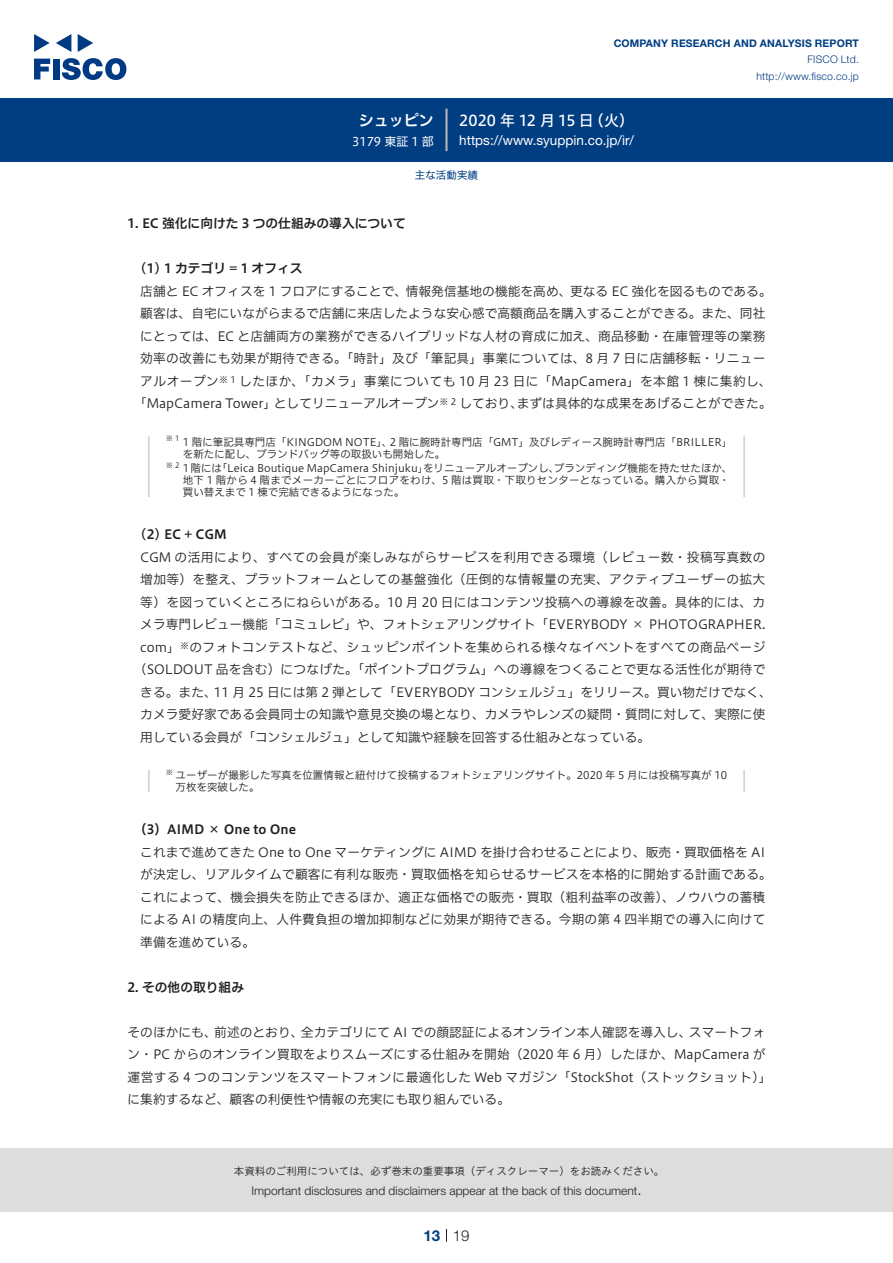
<style>
.page{position:relative;width:893px;height:1263px;background:#fff}
.page>*{position:absolute;margin:0;border:0;box-sizing:border-box;transform-origin:0 0}
.t1{font:15px "Hiragino UD Sans F Std N W5";letter-spacing:.005em;color:#fff}
.t2{font:15px "Hiragino UD Sans F Std N W6";color:#fff}
.t3{font:300 15px "Helvetica Neue LT Std";color:#231f20}
.t4{font:700 15px "Helvetica Neue LT Std";color:#003d81}
.t5{font:13.5px "Helvetica Neue LT Std";color:#fff}
.t6{font:12.75px/22.5px "Hiragino UD Sans F Std N W3";letter-spacing:.005em;color:#231f20}
.t7{font:12.75px "Hiragino UD Sans F Std N W3";letter-spacing:.035em;color:#231f20}
.t8{font:12.75px "Hiragino UD Sans F Std N W6";color:#231f20}
.t9{font:12.75px "Hiragino UD Sans F Std N W3";letter-spacing:.03em;color:#231f20}
.t10{font:12.75px "Hiragino UD Sans F Std N W3";letter-spacing:.025em;color:#231f20}
.t11{font:300 12px "Helvetica Neue LT Std";color:#231f20}
.t12{font:12px "Hiragino UD Sans F Std N W4";color:#fff}
.t13{font:10.5px "Hiragino UD Sans F Std N W3";color:#231f20}
.t14{font:10.5px/12px "Hiragino UD Sans F Std N W3";letter-spacing:.025em;color:#231f20}
.t15{font:10.5px "Hiragino UD Sans Std W3";color:#231f20}
.t16{font:700 10.5px "Helvetica Neue LT Std";letter-spacing:.015em;color:#003d81}
.t17{font:300 10.5px/16.5px "Helvetica Neue LT Std";letter-spacing:.015em;color:#003d81;text-align:right}
.t18{font:10.5px "Hiragino UD Sans F Std N W4";color:#003d81}
.t19{font:8.85px "Hiragino UD Sans F Std N W3";color:#231f20}
.t20{font:7.35px "Hiragino UD Sans F Std N W3";color:#231f20}
</style>
<div class="page">
<div style="left:0;top:1148px;width:893px;height:64px;background:#ddd"></div>
<svg style="left:34px;top:59px;width:16px;height:20px"></svg>
<div style="left:53px;top:59px;width:6px;height:20px;background:#003a83"></div>
<svg style="left:62px;top:58px;width:64px;height:22px"></svg>
<svg style="left:34px;top:34px;width:16px;height:18px"></svg>
<svg style="left:78px;top:34px;width:15px;height:18px"></svg>
<svg style="left:56px;top:34px;width:15px;height:18px"></svg>
<div style="left:0;top:98px;width:893px;height:64px;background:#003d81"></div>
<hr style="left:445px;top:109px;width:3px;height:42px;background:#b5b5b6">
<svg style="left:446px;top:1229px;width:1px;height:13px"></svg>
<hr style="left:148px;top:436px;width:2px;height:61px;background:#d3d3d3">
<hr style="left:743px;top:436px;width:2px;height:61px;background:#d3d3d3">
<hr style="left:148px;top:770px;width:2px;height:22px;background:#d3d3d3">
<hr style="left:743px;top:770px;width:2px;height:22px;background:#d3d3d3">
<p class="t2" style="left:359px;top:109px;width:77px">シュッピン</p>
<p class="t12" style="left:352px;top:132px;width:83px">3179 東証 1 部</p>
<p class="t16" style="left:614px;top:37px;width:247px">COMPANY RESEARCH AND ANALYSIS REPORT</p>
<p class="t17" style="left:756px;top:51px;width:104px">FISCO Ltd. http://www.fisco.co j p.</p>
<p class="t1" style="left:589px;top:109px;width:47px">（火(</p>
<p class="t1" style="left:459px;top:109px;width:136px">2020 年 12 月 15 日</p>
<p class="t5" style="left:459px;top:132px;width:176px">https://www.syuppin. c o j p. /i r/</p>
<p class="t18" style="left:415px;top:167px;width:64px">主な活動実績</p>
<p class="t8" style="left:128px;top:214px;width:280px">1. EC 強化に向けた 3 つの仕組みの導入について</p>
<p class="t8" style="left:140px;top:259px;width:164px">1( ) 1 カテゴリ = 1 オフィス</p>
<p class="t6" style="left:140px;top:279px;width:633px">店舗と EC オフィスを 1 フロアにすることで、情報発信基地の機能を高め、更なる EC 強化を図るものである。</p>
<p class="t6" style="left:140px;top:301px;width:627px">顧客は、自宅にいながらまるで店舗に来店したような安心感で高額商品を購入することができる。また、同社</p>
<p class="t6" style="left:140px;top:324px;width:627px">にとっては、EC と店舗両方の業務ができるハイブリッドな人材の育成に加え、商品移動・在庫管理等の業務</p>
<p class="t6" style="left:140px;top:346px;width:627px">効率の改善にも効果が期待できる。「時計」及び「筆記具」事業については、8 月 7 日に店舗移転・リニュー</p>
<p class="t7" style="left:239px;top:371px;width:534px">したほか、「カメラ」事業についても 10 月 23 日に「MapCamera」を本館 1 棟に集約し、</p>
<p class="t6" style="left:140px;top:369px;width:80px">アルオープン</p>
<p class="t19" style="left:219px;top:373px;width:18px">※ 1</p>
<p class="t6" style="left:134px;top:391px;width:144px">「MapCamera Tower」</p>
<p class="t6" style="left:274px;top:391px;width:167px">としてリニューアルオープン</p>
<p class="t6" style="left:517px;top:391px;width:256px">まずは具体的な成果をあげることができた。</p>
<p class="t6" style="left:459px;top:391px;width:65px">しており、</p>
<p class="t19" style="left:440px;top:395px;width:18px">※2</p>
<p class="t20" style="left:166px;top:433px;width:15px">※1</p>
<p class="t13" style="left:390px;top:434px;width:344px">2 階に腕時計専門店「GMT」及びレディース腕時計専門店「BRILLER「</p>
<p class="t13" style="left:183px;top:434px;width:211px">1 階に筆記具専門店「KINGDOM NOTE」、</p>
<p class="t13" style="left:183px;top:446px;width:264px">を新たに配し、ブランドバッグ等の取扱いも開始した。</p>
<p class="t14" style="left:183px;top:473px;width:548px">地下 1 階から 4 階までメーカーごとにフロアをわけ、5 階は買取・下取りセンターとなっている。購入から買取・買い替えまで 1 棟で完結できるようになった。</p>
<p class="t8" style="left:140px;top:524px;width:88px">2( ) EC + CGM</p>
<p class="t7" style="left:140px;top:547px;width:627px">CGM の活用により、すべての会員が楽しみながらサービスを利用できる環境（レビュー数・投稿写真数の</p>
<p class="t10" style="left:140px;top:570px;width:626px">増加等）を整え、プラットフォームとしての基盤強化（圧倒的な情報量の充実、アクティブユーザーの拡大</p>
<p class="t6" style="left:140px;top:590px;width:626px">等）を図っていくところにねらいがある。10 月 20 日にはコンテンツ投稿への導線を改善。具体的には、カ</p>
<p class="t6" style="left:140px;top:612px;width:627px">メラ専門レビュー機能「コミュレビ」や、フォトシェアリングサイト「EVERYBODY × PHOTOGRAPHER.</p>
<p class="t9" style="left:140px;top:637px;width:627px">com」<sup>※</sup>のフォトコンテストなど、シュッピンポイントを集められる様々なイベントをすべての商品ページ</p>
<p class="t6" style="left:134px;top:657px;width:633px">（SOLDOUT 品を含む）につなげた。「ポイントプログラム」への導線をつくることで更なる活性化が期待で</p>
<p class="t6" style="left:214px;top:680px;width:559px">11 月 25 日には第 2 弾として「EVERYBODY コンシェルジュ」をリリース。買い物だけでなく、</p>
<p class="t20" style="left:166px;top:459px;width:15px">※2</p>
<p class="t13" style="left:423px;top:460px;width:138px">をリニューアルオープンし、</p>
<p class="t13" style="left:554px;top:460px;width:180px">ブランディング機能を持たせたほか、</p>
<p class="t13" style="left:217px;top:460px;width:213px">「Leica Boutique MapCamera Shinjuku」</p>
<p class="t13" style="left:183px;top:460px;width:41px">1 階には</p>
<p class="t6" style="left:140px;top:680px;width:627px">きる。また、<br>カメラ愛好家である会員同士の知識や意見交換の場となり、カメラやレンズの疑問・質問に対して、実際に使用している会員が「コンシェルジュ」として知識や経験を回答する仕組みとなっている。</p>
<p class="t13" style="left:176px;top:767px;width:553px">ユーザーが撮影した写真を位置情報と紐付けて投稿するフォトシェアリングサイト。2020 年 5 月には投稿写真が 10</p>
<p class="t20" style="left:166px;top:766px;width:9px">※</p>
<p class="t13" style="left:176px;top:779px;width:85px">万枚を突破した。</p>
<p class="t8" style="left:134px;top:820px;width:164px">（3）AIMD × One to One</p>
<p class="t6" style="left:140px;top:840px;width:633px">これまで進めてきた One to One マーケティングに AIMD を掛け合わせることにより、販売・買取価格を AIが決定し、リアルタイムで顧客に有利な販売・買取価格を知らせるサービスを本格的に開始する計画である。これによって、機会損失を防止できるほか、適正な価格での販売・買取（粗利益率の改善）、ノウハウの蓄積による AI の精度向上、人件費負担の増加抑制などに効果が期待できる。今期の第 4 四半期での導入に向けて準備を進めている。</p>
<p class="t8" style="left:128px;top:977px;width:118px">2. その他の取り組み</p>
<p class="t6" style="left:689px;top:1020px;width:78px">スマートフォ</p>
<p class="t6" style="left:301px;top:1020px;width:392px">全カテゴリにて AI での顔認証によるオンライン本人確認を導入し、</p>
<p class="t6" style="left:214px;top:1020px;width:91px">前述のとおり、</p>
<p class="t6" style="left:128px;top:1020px;width:645px">そのほかにも、<br>ン・PC からのオンライン買取をよりスムーズにする仕組みを開始（2020 年 6 月）したほか、MapCamera が運営する 4 つのコンテンツをスマートフォンに最適化した Web マガジン「StockShot（ストックショット「(に集約するなど、顧客の利便性や情報の充実にも取り組んでいる。</p>
<p class="t15" style="left:234px;top:1163px;width:432px">本資料のご利用については、必ず巻末の重要事項（ディスクレーマー）をお読みください。</p>
<p class="t3" style="left:637px;top:1180px;width:6px">.</p>
<p class="t11" style="left:251px;top:1183px;width:387px">Important disclosures and disclaimers appear at the back of this document</p>
<p class="t4" style="left:423px;top:1226px;width:18px">13</p>
<p class="t3" style="left:453px;top:1226px;width:18px">19</p>
</div>
